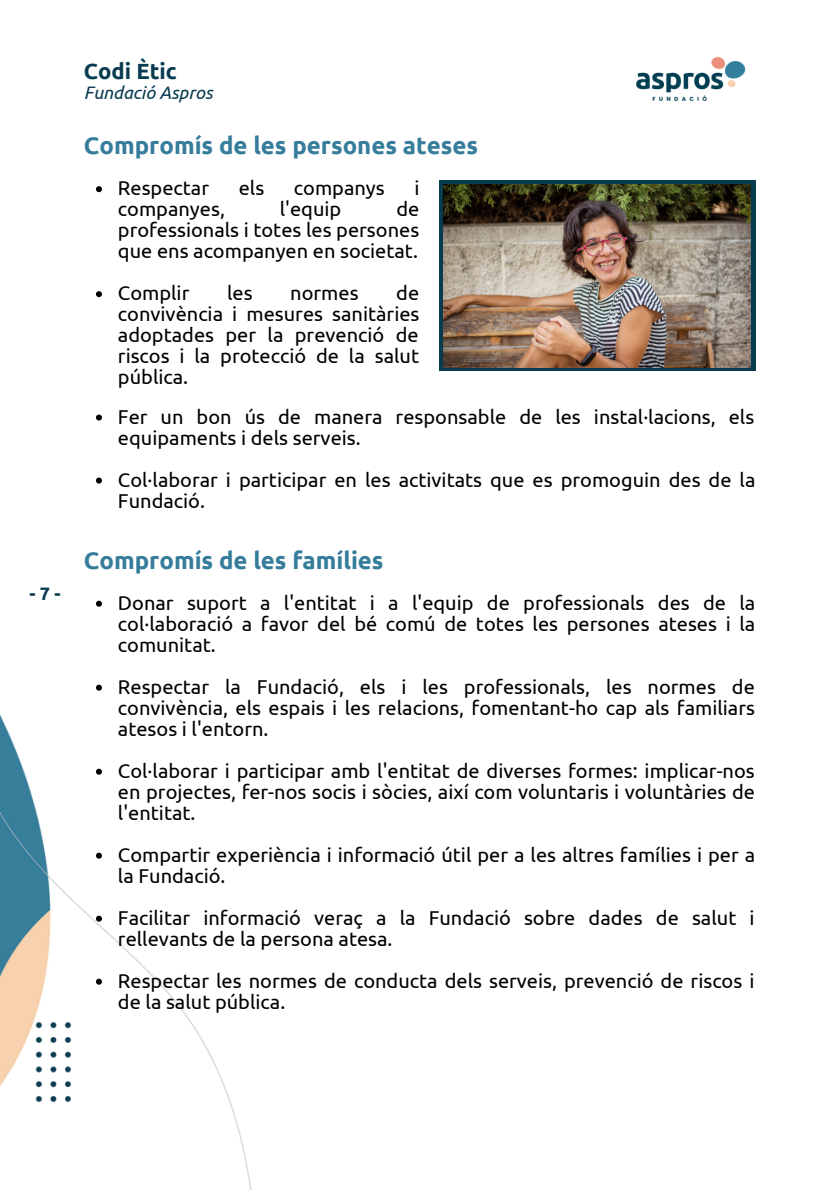
<style>
.page{position:relative;width:839px;height:1191px;background:#fff}
.page>*{position:absolute;margin:0;border:0;box-sizing:border-box;transform-origin:0 0}
.t1{font:700 24px "Ubuntu";color:#367d9b}
.t2{font:700 22px "Ubuntu";color:#073b4f}
.t3{font:20px/21px "Ubuntu";color:#000;text-align:justify}
.t4{font:italic 18px "Ubuntu";color:#073b4f}
.t5{font:700 18px "Ubuntu";color:#073b4f}
</style>
<div class="page">
<img style="left:0;top:715px;width:252px;height:475px">
<img style="left:636px;top:56px;width:110px;height:45px">
<svg style="left:96px;top:186px;width:6px;height:6px"></svg>
<svg style="left:96px;top:291px;width:6px;height:6px"></svg>
<svg style="left:96px;top:601px;width:6px;height:6px"></svg>
<svg style="left:96px;top:685px;width:6px;height:6px"></svg>
<svg style="left:96px;top:769px;width:6px;height:6px"></svg>
<svg style="left:96px;top:853px;width:6px;height:6px"></svg>
<svg style="left:96px;top:916px;width:6px;height:6px"></svg>
<svg style="left:96px;top:979px;width:6px;height:6px"></svg>
<svg style="left:439px;top:180px;width:316px;height:191px;background:#143f4e"></svg>
<img style="left:443px;top:184px;width:307px;height:183px">
<svg style="left:96px;top:415px;width:6px;height:6px"></svg>
<svg style="left:96px;top:478px;width:6px;height:6px"></svg>
<p class="t5" style="left:29px;top:583px;width:33px">-7-</p>
<p class="t2" style="left:84px;top:59px;width:94px">Codi Ètic</p>
<p class="t4" style="left:84px;top:82px;width:130px">Fundació Aspros</p>
<p class="t1" style="left:84px;top:132px;width:395px">Compromís de les persones ateses</p>
<p class="t3" style="left:118px;top:177px;width:93px">Respectar</p>
<p class="t3" style="left:239px;top:177px;width:27px">els</p>
<p class="t3" style="left:294px;top:177px;width:92px">companys</p>
<p class="t3" style="left:414px;top:177px;width:7px">i</p>
<p class="t3" style="left:118px;top:198px;width:108px">companyes,</p>
<p class="t3" style="left:280px;top:198px;width:63px">l'equip</p>
<p class="t3" style="left:118px;top:198px;width:303px;text-indent:278px">de professionals i totes les persones que ens acompanyen en societat.</p>
<p class="t3" style="left:118px;top:282px;width:73px">Complir</p>
<p class="t3" style="left:227px;top:282px;width:27px">les</p>
<p class="t3" style="left:290px;top:282px;width:70px">normes</p>
<p class="t3" style="left:118px;top:282px;width:303px;text-indent:278px">de convivència i mesures sanitàries adoptades per la prevenció de riscos i la protecció de la salut pública.</p>
<p class="t3" style="left:118px;top:406px;width:637px">Fer un bon ús de manera responsable de les instal·lacions, els equipaments i dels serveis.</p>
<p class="t3" style="left:118px;top:469px;width:639px">Col·laborar i participar en les activitats que es promoguin des de la<br>Fundació.</p>
<p class="t1" style="left:84px;top:547px;width:301px">Compromís de les famílies</p>
<p class="t3" style="left:118px;top:592px;width:639px">Donar suport a l'entitat i a l'equip de professionals des de la col·laboració a favor del bé comú de totes les persones ateses i la comunitat.</p>
<p class="t3" style="left:118px;top:676px;width:638px">Respectar la Fundació, els i les professionals, les normes de convivència, els espais i les relacions, fomentant-ho cap als familiars atesos i l'entorn.</p>
<p class="t3" style="left:118px;top:760px;width:638px">Col·laborar i participar amb l'entitat de diverses formes: implicar-nos en projectes, fer-nos socis i sòcies, així com voluntaris i voluntàries de l'entitat.</p>
<p class="t3" style="left:118px;top:844px;width:638px">Compartir experiència i informació útil per a les altres famílies i per a la Fundació.</p>
<p class="t3" style="left:118px;top:907px;width:638px">Facilitar informació veraç a la Fundació sobre dades de salut i rellevants de la persona atesa.</p>
<p class="t3" style="left:118px;top:970px;width:638px">Respectar les normes de conducta dels serveis, prevenció de riscos i de la salut pública.</p>
</div>
